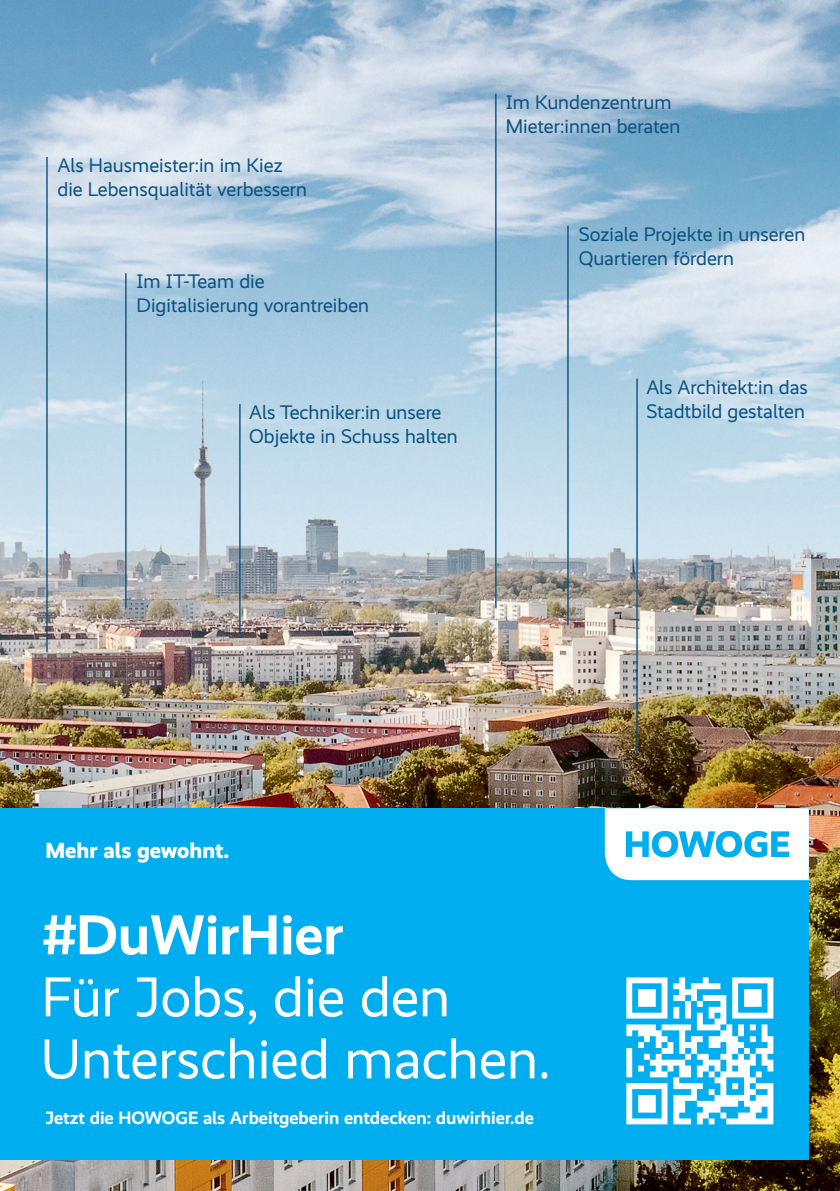
<style>
.page{position:relative;width:840px;height:1191px;background:#fff}
.page>*{position:absolute;margin:0;border:0;box-sizing:border-box;transform-origin:0 0}
.t1{font:56.4px/62px "Realist HOWOGE";color:#fff}
.t2{font:700 56.4px "Realist HOWOGE";color:#fff}
.t3{font:800 22px "Realist HOWOGE";color:#fff}
.t4{font:19.8px/24px "Realist HOWOGE";color:#0b5280}
.t5{font:700 18px "Realist HOWOGE";color:#fff}
</style>
<div class="page">
<img style="left:0;top:0;width:839px;height:1191px">
<hr style="left:46px;top:157px;width:2px;height:495px;background:#0b5280">
<hr style="left:239px;top:404px;width:1px;height:231px;background:#0b5280">
<hr style="left:567px;top:226px;width:1px;height:399px;background:#0b5280">
<hr style="left:636px;top:379px;width:1px;height:374px;background:#0b5280">
<hr style="left:495px;top:94px;width:1px;height:514px;background:#0b5280">
<hr style="left:125px;top:273px;width:1px;height:335px;background:#0b5280">
<div style="left:0;top:808px;width:808px;height:351px;background:#00aeef"></div>
<svg style="left:604px;top:808px;width:204px;height:72px"></svg>
<svg style="left:626px;top:977px;width:147px;height:147px"></svg>
<p class="t4" style="left:57px;top:155px;width:251px">Als Hausmeister:in im Kiez die Lebensqualität verbessern</p>
<p class="t4" style="left:136px;top:271px;width:234px">Im IT-Team die<br>Digitalisierung vorantreiben</p>
<p class="t4" style="left:249px;top:402px;width:210px">Als Techniker:in unsere<br>Objekte in Schuss halten</p>
<p class="t4" style="left:505px;top:92px;width:176px">Im Kundenzentrum<br>Mieter:innen beraten</p>
<p class="t4" style="left:578px;top:224px;width:228px">Soziale Projekte in unseren<br>Quartieren fördern</p>
<p class="t4" style="left:646px;top:377px;width:163px">Als Architekt:in das<br>Stadtbild gestalten</p>
<p class="t3" style="left:45px;top:842px;width:185px">Mehr als gewohnt.</p>
<h1 class="t2" style="left:40px;top:914px;width:305px">#DuWirHier</h1>
<h1 class="t1" style="left:41px;top:971px;width:511px">Für Jobs, die den<br>Unterschied machen.</h1>
<p class="t5" style="left:45px;top:1111px;width:490px">Jetzt die HOWOGE als Arbeitgeberin entdecken: duwirhier.de</p>
</div>
